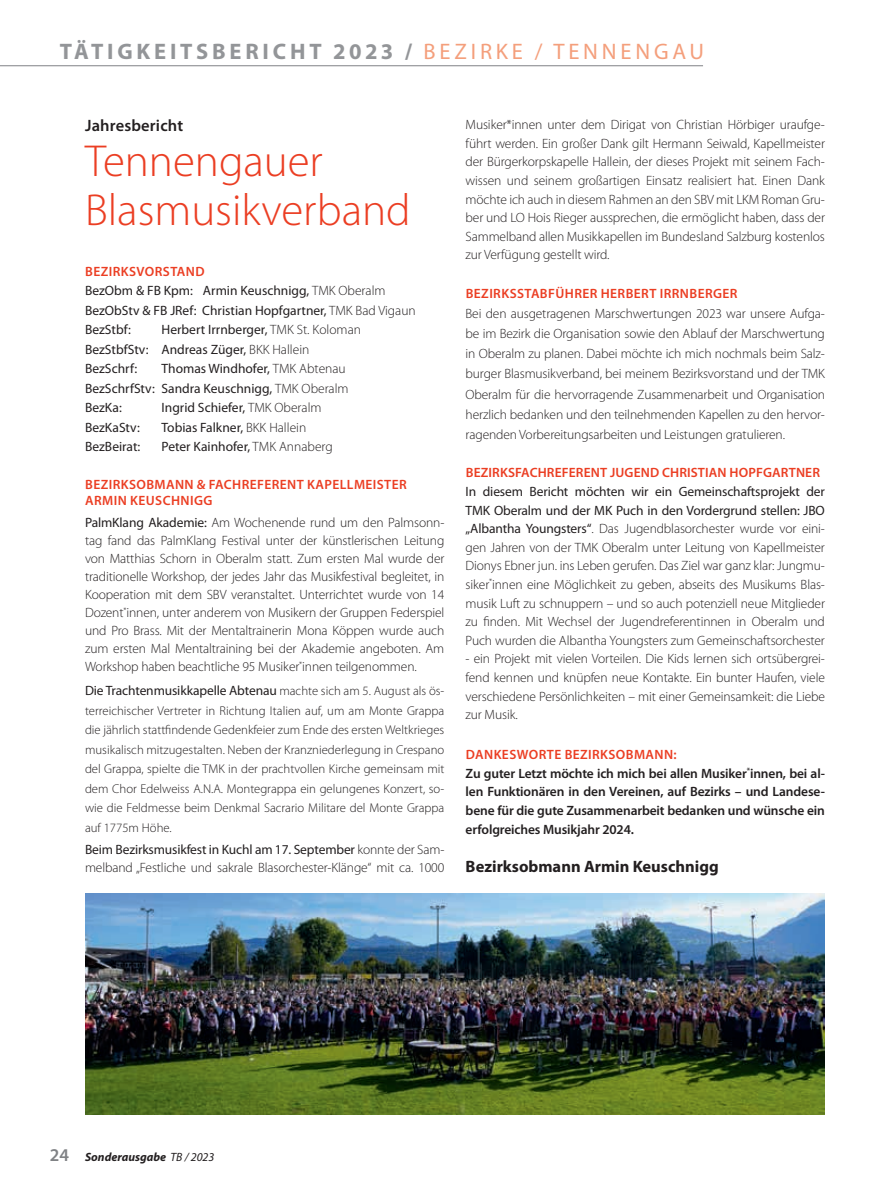
<style>
.page{position:relative;width:893px;height:1191px;background:#fff}
.page>*{position:absolute;margin:0;border:0;box-sizing:border-box;transform-origin:0 0}
.t1{font:300 45px/48px "Myriad Pro";color:#eb3e23}
.t2{font:700 22.5px "Myriad Pro";letter-spacing:.17em;color:#939598}
.t3{font:700 16.5px "Myriad Pro";color:#231f20}
.t4{font:600 16.5px "Myriad Pro";letter-spacing:.01em;color:#231f20}
.t5{font:300 13.5px/18.6px "Myriad Pro";letter-spacing:-.01em;color:#231f20;text-align:justify}
.t6{font:13.5px/19.5px "Myriad Pro";color:#231f20}
.t7{font:600 13.5px/18.6px "Myriad Pro";letter-spacing:-.01em;color:#231f20}
.t8{font:600 13.5px/16.5px "Myriad Pro";letter-spacing:.03em;color:#eb3e23}
.t9{font:600 13.5px "Myriad Pro";letter-spacing:.01em;color:#eb3e23}
.t10{font:300 12.75px/19.5px "Myriad Pro";color:#231f20;text-align:justify}
.t11{font:italic 700 12px "Myriad Pro";color:#231f20}
.s1{font-weight:400;color:#f49f7c}
.s2{font-weight:600;color:#eb3e23}
.s3{font-weight:300}
.s4{font-weight:400}
.s5{font-weight:300;font-size:12.75px}
.s6{color:#eb3e23}
.s7{font-weight:600;font-style:normal;font-size:18px;color:#808285}
</style>
<div class="page">
<hr style="left:0;top:65px;width:703px;height:1px;background:#808285">
<img style="left:85px;top:893px;width:740px;height:221px">
<h2 class="t2" style="left:60px;top:39px;width:646px">TÄTIGKEITSBERICHT 2023 / <span class="s1">BEZIRKE / TENNENGAU</span></h2>
<p class="t4" style="left:85px;top:117px;width:100px">Jahresbericht</p>
<h1 class="t1" style="left:85px;top:138px;width:327px">Tennengauer<br>Blasmusikverband</h1>
<p class="t6" style="left:85px;top:262px;width:332px"><span class="s2">BEZIRKSVORSTAND<br></span>BezObm &amp; FB Kpm: Armin Keuschnigg, <span class="s3">TMK Oberalm<br></span>BezObStv &amp; FB JRef: Christian Hopfgartner, <span class="s3">TMK Bad Vigaun<br></span>BezStbf:</p>
<p class="t6" style="left:85px;top:320px;width:277px;text-indent:77px">Herbert Irrnberger, <span class="s3">TMK St. Koloman<br></span>BezStbfStv: Andreas Züger, <span class="s3">BKK Hallein<br></span>BezSchrf:</p>
<p class="t6" style="left:85px;top:359px;width:265px;text-indent:77px">Thomas Windhofer, <span class="s3">TMK Abtenau<br></span>BezSchrfStv: Sandra Keuschnigg, <span class="s3">TMK Oberalm<br></span>BezKa:</p>
<p class="t6" style="left:162px;top:398px;width:162px">Ingrid Schiefer, <span class="s3">TMK Oberalm</span></p>
<p class="t6" style="left:85px;top:418px;width:56px">BezKaStv:</p>
<p class="t6" style="left:162px;top:418px;width:146px">Tobias Falkner, <span class="s3">BKK Hallein</span></p>
<p class="t6" style="left:85px;top:437px;width:57px">BezBeirat:</p>
<p class="t6" style="left:162px;top:437px;width:173px">Peter Kainhofer, <span class="s3">TMK Annaberg</span></p>
<p class="t8" style="left:85px;top:476px;width:323px">BEZIRKSOBMANN &amp; FACHREFERENT KAPELLMEISTER<br>ARMIN KEUSCHNIGG</p>
<p class="t5" style="left:85px;top:514px;width:361px;line-height:18px"><span class="s4">PalmKlang Akademie:</span> Am Wochenende rund um den Palmsonn&shy;tag fand das PalmKlang Festival unter der künstlerischen Leitung von Matthias Schorn in Oberalm statt. Zum ersten Mal wurde der traditionelle Workshop, der jedes Jahr das Musikfestival begleitet, in Kooperation mit dem SBV veranstaltet. Unterrichtet wurde von 14<br>Dozent<sup>*</sup>innen, unter anderem von Musikern der Gruppen Federspiel und Pro Brass. Mit der Mentaltrainerin Mona Köppen wurde auch zum ersten Mal Mentaltraining bei der Akademie angeboten. Am Workshop haben beachtliche 95 Musiker<sup>*</sup>innen teilgenommen.</p>
<p class="t6" style="left:85px;top:681px;width:361px">Die Trachtenmusikkapelle Abtenau <span class="s5">machte sich am 5. August als ös-</span></p>
<p class="t10" style="left:85px;top:701px;width:361px">terreichischer Vertreter in Richtung Italien auf, um am Monte Grappa die jährlich stattfindende Gedenkfeier zum Ende des ersten Weltkrieges musikalisch mitzugestalten. Neben der Kranzniederlegung in Crespano del Grappa, spielte die TMK in der prachtvollen Kirche gemeinsam mit dem Chor Edelweiss A.N.A. Montegrappa ein gelungenes Konzert, so&shy;wie die Feldmesse beim Denkmal Sacrario Militare del Monte Grappa auf 1775m Höhe.</p>
<p class="t5" style="left:85px;top:840px;width:361px;line-height:18px"><span class="s4">Beim Bezirksmusikfest in Kuchl am 17. September</span> konnte der Sam&shy;melband „Festliche und sakrale Blasorchester-Klänge“ mit ca. 1000</p>
<p class="t5" style="left:466px;top:116px;width:361px">Musiker*innen unter dem Dirigat von Christian Hörbiger uraufge&shy;führt werden. Ein großer Dank gilt Hermann Seiwald, Kapellmeister der Bürgerkorpskapelle Hallein, der dieses Projekt mit seinem Fach&shy;wissen und seinem großartigen Einsatz realisiert hat. Einen Dank möchte ich auch in diesem Rahmen an den SBV mit LKM Roman Gru&shy;ber und LO Hois Rieger aussprechen, die ermöglicht haben, dass der Sammelband allen Musikkapellen im Bundesland Salzburg kostenlos zur Verfügung gestellt wird.</p>
<p class="t8" style="left:466px;top:285px;width:273px">BEZIRKSSTABFÜHRER HERBERT IRRNBERGER</p>
<p class="t5" style="left:466px;top:304px;width:361px;line-height:20.1px">Bei den ausgetragenen Marschwertungen 2023 war unsere Aufga&shy;be im Bezirk die Organisation sowie den Ablauf der Marschwertung in Oberalm zu planen. Dabei möchte ich mich nochmals beim Salz&shy;burger Blasmusikverband, bei meinem Bezirksvorstand und der TMK Oberalm für die hervorragende Zusammenarbeit und Organisation herzlich bedanken und den teilnehmenden Kapellen zu den hervor&shy;ragenden Vorbereitungsarbeiten und Leistungen gratulieren.</p>
<p class="t9" style="left:466px;top:465px;width:356px">BEZIRKSFACHREFERENT JUGEND CHRISTIAN HOPFGARTNER</p>
<p class="t5" style="left:466px;top:482px;width:361px"><span class="s4">In diesem Bericht möchten wir ein Gemeinschaftsprojekt der TMK Oberalm und der MK Puch in den Vordergrund stellen: JBO „Albantha Youngsters“</span>. Das Jugendblasorchester wurde vor eini&shy;gen Jahren von der TMK Oberalm unter Leitung von Kapellmeister Dionys Ebner jun. ins Leben gerufen. Das Ziel war ganz klar: Jungmu&shy;siker<sup>*</sup>innen eine Möglichkeit zu geben, abseits des Musikums Blas&shy;musik Luft zu schnuppern – und so auch potenziell neue Mitglieder zu finden. Mit Wechsel der Jugendreferentinnen in Oberalm und Puch wurden die Albantha Youngsters zum Gemeinschaftsorchester</p>
<p class="t5" style="left:466px;top:649px;width:361px">- ein Projekt mit vielen Vorteilen. Die Kids lernen sich ortsübergrei&shy;fend kennen und knüpfen neue Kontakte. Ein bunter Haufen, viele verschiedene Persönlichkeiten – mit einer Gemeinsamkeit: die Liebe zur Musik.</p>
<p class="t7" style="left:466px;top:745px;width:361px"><span class="s6">DANKESWORTE BEZIRKSOBMANN:<br></span>Zu guter Letzt möchte ich mich bei allen Musiker<sup>*</sup>innen, bei al&shy;len Funktionären in den Vereinen, auf Bezirks – und Landese&shy;bene für die gute Zusammenarbeit bedanken und wünsche ein erfolgreiches Musikjahr 2024.</p>
<p class="t3" style="left:466px;top:857px;width:255px">Bezirksobmann Armin Keuschnigg</p>
<p class="t11" style="left:50px;top:1149px;width:166px"><span class="s7">24</span> Sonderausgabe <span class="s4">TB / 2023</span></p>
</div>
